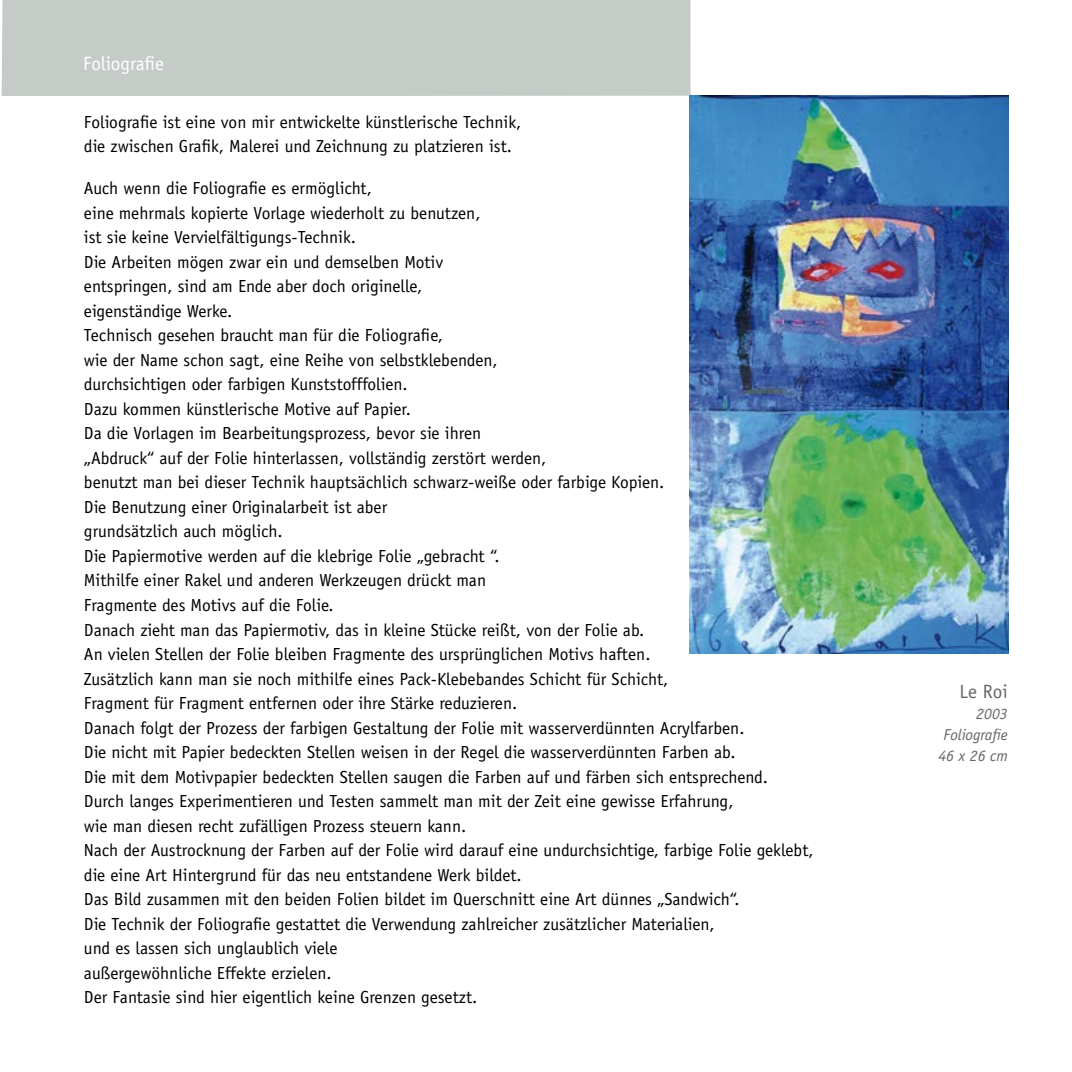
<style>
.page{position:relative;width:1072px;height:1072px;background:#fff}
.page>*{position:absolute;margin:0;border:0;box-sizing:border-box;transform-origin:0 0}
.t1{font:19.25px "Officina Sans LT";color:#fff}
.t2{font:19.25px "Officina Sans LT";color:#666665}
.t3{font:17.5px/24.5px "Officina Sans LT";color:#000}
.t4{font:italic 15.75px/21px "Officina Sans LT";color:#666665;text-align:right}
</style>
<div class="page">
<div style="left:2px;top:0;width:688px;height:96px;background:#c5ccc8"></div>
<img style="left:689px;top:95px;width:319px;height:559px">
<p class="t1" style="left:83px;top:52px;width:82px">Foliografie</p>
<p class="t3" style="left:84px;top:110px;width:439px">Foliografie ist eine von mir entwickelte künstlerische Technik, die zwischen Grafik, Malerei und Zeichnung zu platzieren ist.</p>
<p class="t3" style="left:84px;top:176px;width:731px">Auch wenn die Foliografie es ermöglicht,<br>eine mehrmals kopierte Vorlage wiederholt zu benutzen,<br>ist sie keine Vervielfältigungs-Technik.<br>Die Arbeiten mögen zwar ein und demselben Motiv<br>entspringen, sind am Ende aber doch originelle,<br>eigenständige Werke.<br>Technisch gesehen braucht man für die Foliografie,<br>wie der Name schon sagt, eine Reihe von selbstklebenden,<br>durchsichtigen oder farbigen Kunststofffolien.<br>Dazu kommen künstlerische Motive auf Papier.<br>Da die Vorlagen im Bearbeitungsprozess, bevor sie ihren<br>„Abdruck“ auf der Folie hinterlassen, vollständig zerstört werden,<br>benutzt man bei dieser Technik hauptsächlich schwarz-weiße oder farbige Kopien.<br>Die Benutzung einer Originalarbeit ist aber<br>grundsätzlich auch möglich.<br>Die Papiermotive werden auf die klebrige Folie „gebracht “.<br>Mithilfe einer Rakel und anderen Werkzeugen drückt man<br>Fragmente des Motivs auf die Folie.<br>Danach zieht man das Papiermotiv, das in kleine Stücke reißt, von der Folie ab.<br>An vielen Stellen der Folie bleiben Fragmente des ursprünglichen Motivs haften.<br>Zusätzlich kann man sie noch mithilfe eines Pack-Klebebandes Schicht für Schicht,<br>Fragment für Fragment entfernen oder ihre Stärke reduzieren.<br>Danach folgt der Prozess der farbigen Gestaltung der Folie mit wasserverdünnten Acrylfarben.<br>Die nicht mit Papier bedeckten Stellen weisen in der Regel die wasserverdünnten Farben ab.<br>Die mit dem Motivpapier bedeckten Stellen saugen die Farben auf und färben sich entsprechend.<br>Durch langes Experimentieren und Testen sammelt man mit der Zeit eine gewisse Erfahrung,<br>wie man diesen recht zufälligen Prozess steuern kann.<br>Nach der Austrocknung der Farben auf der Folie wird darauf eine undurchsichtige, farbige Folie geklebt, die eine Art Hintergrund für das neu entstandene Werk bildet.<br>Das Bild zusammen mit den beiden Folien bildet im Querschnitt eine Art dünnes „Sandwich“.<br>Die Technik der Foliografie gestattet die Verwendung zahlreicher zusätzlicher Materialien,<br>und es lassen sich unglaublich viele<br>außergewöhnliche Effekte erzielen.<br>Der Fantasie sind hier eigentlich keine Grenzen gesetzt.</p>
<p class="t2" style="left:959px;top:680px;width:50px">Le Roi</p>
<p class="t4" style="left:938px;top:703px;width:71px">2003<br>Foliografie<br>46 x 26 cm</p>
</div>
